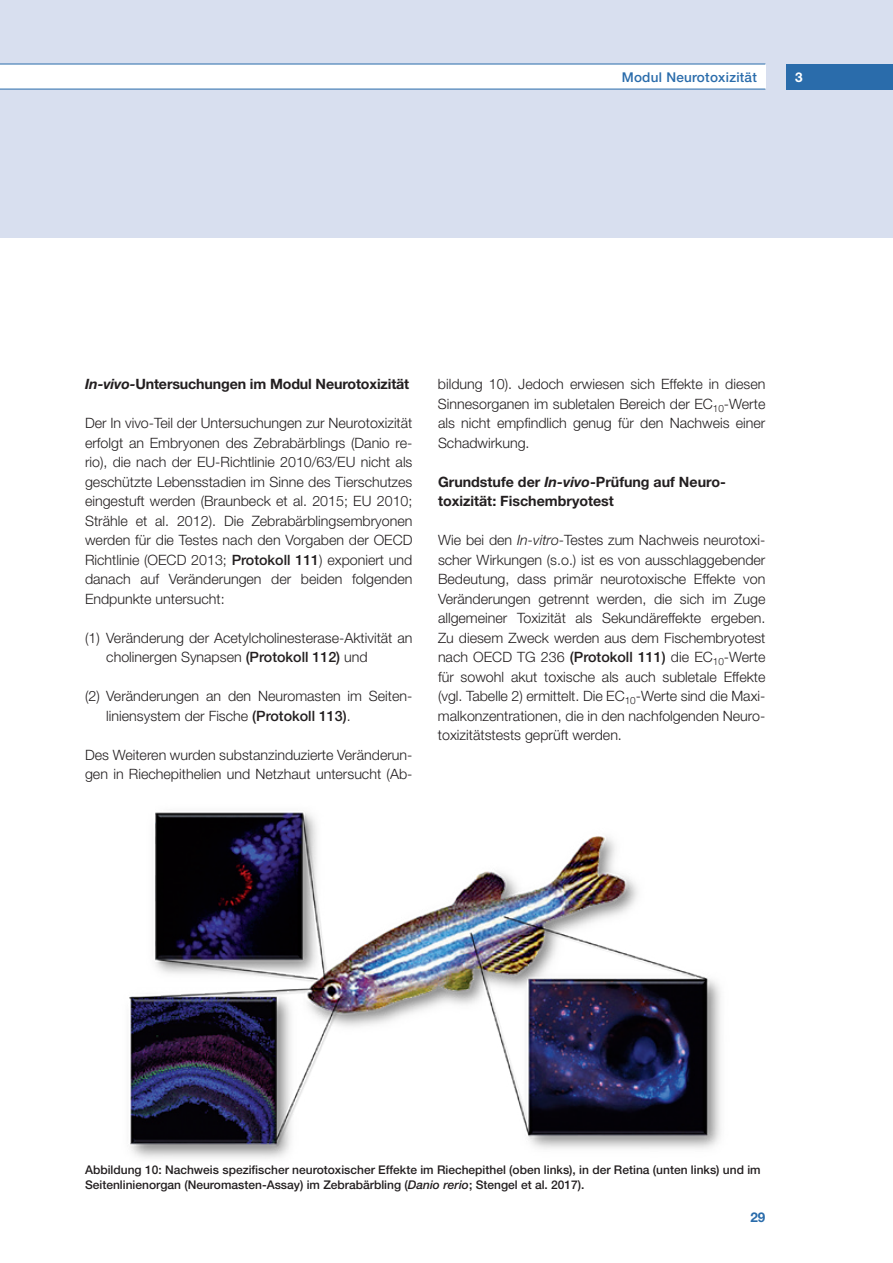
<style>
.page{position:relative;width:893px;height:1263px;background:#fff}
.page>*{position:absolute;margin:0;border:0;box-sizing:border-box;transform-origin:0 0}
.t1{font:300 14.25px/19.5px "Helvetica Neue";color:#231f20;text-align:justify}
.t2{font:700 14.25px/19.5px "Helvetica Neue";color:#231f20}
.t3{font:500 13.5px "Helvetica Neue";letter-spacing:.02em;color:#2a6cab}
.t4{font:700 13.5px "Helvetica Neue";color:#2a6cab}
.t5{font:700 13.5px "Helvetica Neue";color:#fff}
.t6{font:500 12px/15px "Helvetica Neue";color:#231f20}
.s1{font-style:italic}
.s2{font-weight:500}
</style>
<div class="page">
<div style="left:0;top:0;width:893px;height:238px;background:#d8dfef"></div>
<div style="left:0;top:64px;width:765px;height:25px;background:#fff"></div>
<hr style="left:0;top:64px;width:765px;height:1px;background:#2a6cab">
<hr style="left:0;top:89px;width:765px;height:1px;background:#2a6cab">
<div style="left:787px;top:64px;width:106px;height:25px;background:#2a6cab"></div>
<img style="left:129px;top:812px;width:592px;height:347px">
<p class="t3" style="left:622px;top:69px;width:137px">Modul Neurotoxizität</p>
<p class="t5" style="left:795px;top:69px;width:9px">3</p>
<p class="t2" style="left:85px;top:374px;width:326px"><span class="s1">In-vivo-</span>Untersuchungen im Modul Neurotoxizität</p>
<p class="t1" style="left:85px;top:413px;width:329px">Der In vivo-Teil der Untersuchungen zur Neurotoxizität erfolgt an Embryonen des Zebrabärblings (Danio re&shy;rio), die nach der EU-Richtlinie 2010/63/EU nicht als geschützte Lebensstadien im Sinne des Tierschutzes eingestuft werden (Braunbeck et al. 2015; EU 2010; Strähle et al. 2012). Die Zebrabärblingsembryonen werden für die Testes nach den Vorgaben der OECD Richtlinie (OECD 2013; <span class="s2">Protokoll 111</span>) exponiert und danach auf Veränderungen der beiden folgenden Endpunkte untersucht:</p>
<p class="t1" style="left:106px;top:628px;width:308px;text-indent:-21px">(1) Veränderung der Acetylcholinesterase-Aktivität an cholinergen Synapsen <span class="s2">(Protokoll 112)</span> und</p>
<p class="t1" style="left:106px;top:686px;width:306px;text-indent:-21px">(2) Veränderungen an den Neuromasten im Seiten&shy;liniensystem der Fische <span class="s2">(Protokoll 113)</span>.</p>
<p class="t1" style="left:85px;top:745px;width:329px">Des Weiteren wurden substanzinduzierte Veränderun&shy;gen in Riechepithelien und Netzhaut untersucht (Ab-</p>
<p class="t1" style="left:438px;top:374px;width:329px">bildung 10). Jedoch erwiesen sich Effekte in diesen Sinnesorganen im subletalen Bereich der EC<sub>10</sub>-Werte als nicht empfindlich genug für den Nachweis einer Schadwirkung.</p>
<p class="t2" style="left:438px;top:472px;width:289px">Grundstufe der <span class="s1">In-vivo</span>-Prüfung auf Neuro&shy;toxizität: Fischembryotest</p>
<p class="t1" style="left:438px;top:530px;width:329px">Wie bei den <span class="s1">In-vitro</span>-Testes zum Nachweis neurotoxi&shy;scher Wirkungen (s.o.) ist es von ausschlaggebender Bedeutung, dass primär neurotoxische Effekte von Veränderungen getrennt werden, die sich im Zuge allgemeiner Toxizität als Sekundäreffekte ergeben.<br>Zu diesem Zweck werden aus dem Fischembryotest nach OECD TG 236 <span class="s2">(Protokoll 111)</span> die EC<sub>10</sub>-Werte für sowohl akut toxische als auch subletale Effekte (vgl. Tabelle 2) ermittelt. Die EC<sub>10</sub>-Werte sind die Maxi&shy;malkonzentrationen, die in den nachfolgenden Neuro&shy;toxizitätstests geprüft werden.</p>
<p class="t6" style="left:85px;top:1162px;width:677px">Abbildung 10: Nachweis spezifischer neurotoxischer Effekte im Riechepithel (oben links), in der Retina (unten links) und im<br>Seitenlinienorgan (Neuromasten-Assay) im Zebrabärbling (<span class="s1">Danio rerio</span>; Stengel et al. 2017).</p>
<p class="t4" style="left:750px;top:1208px;width:17px">29</p>
</div>
